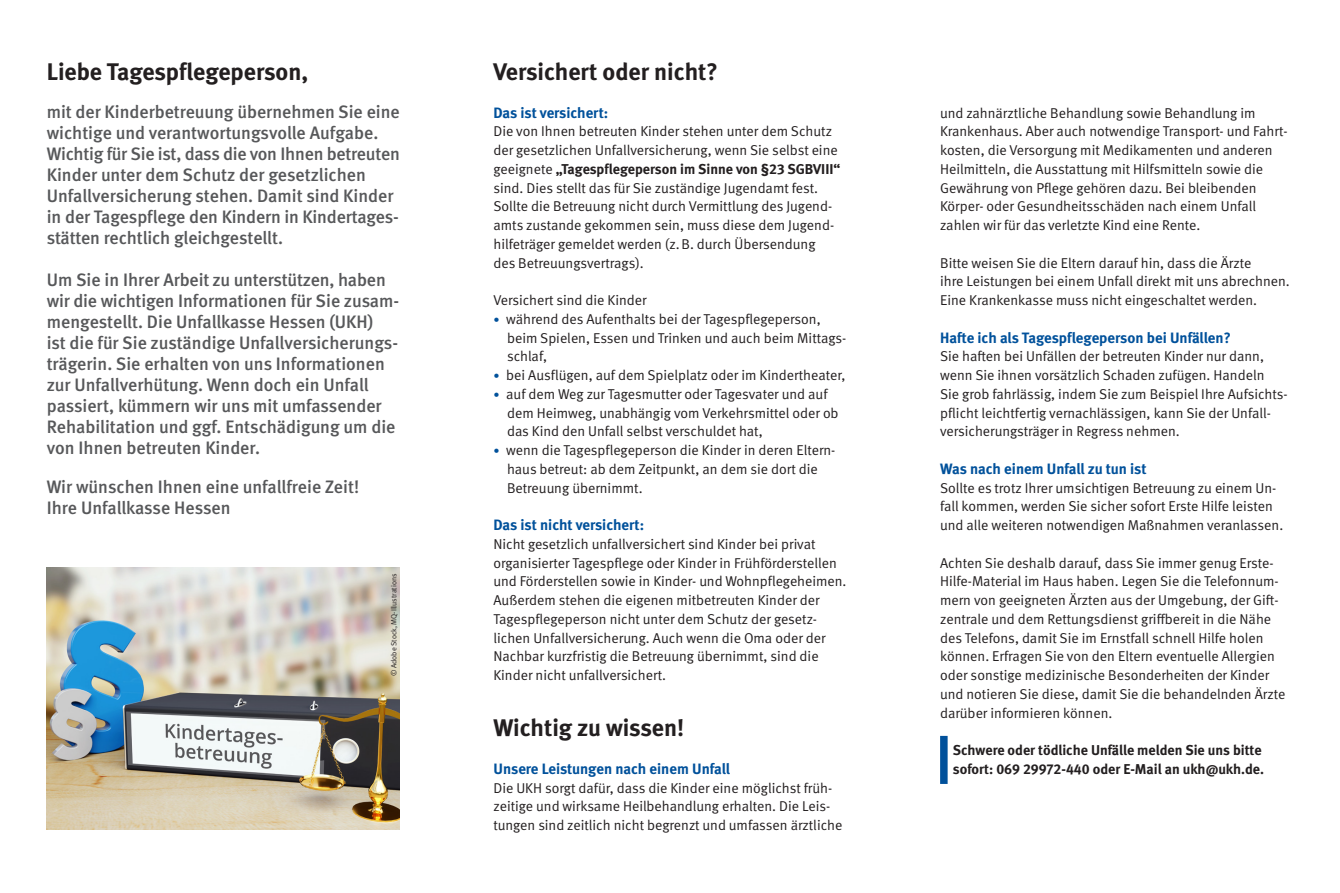
<style>
.page{position:relative;width:1340px;height:893px;background:#fff}
.page>*{position:absolute;margin:0;border:0;box-sizing:border-box;transform-origin:0 0}
.t1{font:700 24px "DGUV Meta";color:#231f20}
.t2{font:500 18px/21px "DGUV Meta";color:#57585a}
.t3{font:700 15px "DGUV Meta";letter-spacing:-.005em;color:#01519b}
.t4{font:14.25px/18.8px "DGUV Meta";color:#231f20}
.t5{font:700 14.25px/18.8px "DGUV Meta";color:#231f20}
.t6{font:7.5px "DGUV Meta";color:#231f20}
.s1{font-weight:700}
.s2{font-size:12px;color:#01519b}
</style>
<div class="page">
<img style="left:47px;top:568px;width:353px;height:261px">
<div style="left:940px;top:736px;width:7px;height:48px;background:#01519b"></div>
<h1 class="t1" style="left:47px;top:57px;width:263px">Liebe Tagespflegeperson,</h1>
<h1 class="t1" style="left:493px;top:57px;width:226px">Versichert oder nicht?</h1>
<p class="t3" style="left:493px;top:103px;width:116px">Das ist versichert:</p>
<p class="t4" style="left:493px;top:122px;width:348px">Die von Ihnen betreuten Kinder stehen unter dem Schutz der gesetzlichen Unfallversicherung, wenn Sie selbst eine geeignete <span class="s1">„Tagespflegeperson im Sinne von §23 SGBVIII“ </span>sind. Dies stellt das für Sie zuständige Jugendamt fest.<br>Sollte die Betreuung nicht durch Vermittlung des Jugend&shy;amts zustande gekommen sein, muss diese dem Jugend&shy;hilfeträger gemeldet werden (z.B. durch Übersendung des Betreuungsvertrags).</p>
<p class="t4" style="left:493px;top:291px;width:155px">Versichert sind die Kinder</p>
<p class="t4" style="left:507px;top:310px;width:341px;text-indent:-14px"><span class="s2">•</span> während des Aufenthalts bei der Tagespflegeperson, beim Spielen, Essen und Trinken und auch beim Mittags&shy;schlaf,</p>
<p class="t4" style="left:493px;top:366px;width:353px"><span class="s2">•</span> bei Ausflügen, auf dem Spielplatz oder im Kindertheater,</p>
<p class="t4" style="left:507px;top:385px;width:333px;text-indent:-14px"><span class="s2">•</span> auf dem Weg zur Tagesmutter oder Tagesvater und auf dem Heimweg, unabhängig vom Verkehrsmittel oder ob das Kind den Unfall selbst verschuldet hat,</p>
<p class="t4" style="left:507px;top:441px;width:330px;text-indent:-14px"><span class="s2">•</span> wenn die Tagespflegeperson die Kinder in deren Eltern&shy;haus betreut: ab dem Zeitpunkt, an dem sie dort die<br>Betreuung übernimmt.</p>
<p class="t3" style="left:493px;top:516px;width:152px">Das ist nicht versichert:</p>
<p class="t4" style="left:493px;top:535px;width:354px">Nicht gesetzlich unfallversichert sind Kinder bei privat organisierter Tagespflege oder Kinder in Frühförderstellen und Förderstellen sowie in Kinder- und Wohnpflegeheimen.<br>Außerdem stehen die eigenen mitbetreuten Kinder der Tagespflegeperson nicht unter dem Schutz der gesetz&shy;lichen Unfallversicherung. Auch wenn die Oma oder der Nachbar kurzfristig die Betreuung übernimmt, sind die Kinder nicht unfallversichert.</p>
<h1 class="t1" style="left:493px;top:714px;width:192px">Wichtig zu wissen!</h1>
<p class="t3" style="left:493px;top:760px;width:238px">Unsere Leistungen nach einem Unfall</p>
<p class="t4" style="left:493px;top:779px;width:350px">Die UKH sorgt dafür, dass die Kinder eine möglichst früh&shy;zeitige und wirksame Heilbehandlung erhalten. Die Leis&shy;tungen sind zeitlich nicht begrenzt und umfassen ärztliche</p>
<p class="t2" style="left:47px;top:101px;width:354px">mit der Kinderbetreuung übernehmen Sie eine wichtige und verantwortungsvolle Aufgabe.<br>Wichtig für Sie ist, dass die von Ihnen betreuten Kinder unter dem Schutz der gesetzlichen Unfallversicherung stehen. Damit sind Kinder in der Tagespflege den Kindern in Kindertages&shy;stätten rechtlich gleichgestellt.</p>
<p class="t2" style="left:47px;top:269px;width:354px">Um Sie in Ihrer Arbeit zu unterstützen, haben wir die wichtigen Informationen für Sie zusam&shy;mengestellt. Die Unfallkasse Hessen (UKH)<br>ist die für Sie zuständige Unfallversicherungs&shy;trägerin. Sie erhalten von uns Informationen zur Unfallverhütung. Wenn doch ein Unfall passiert, kümmern wir uns mit umfassender Rehabilitation und ggf. Entschädigung um die von Ihnen betreuten Kinder.</p>
<p class="t2" style="left:47px;top:476px;width:314px">Wir wünschen Ihnen eine unfallfreie Zeit!<br>Ihre Unfallkasse Hessen</p>
<p class="t6" style="left:389px;top:676px;width:104px;rotate:-90deg">© Adobe Stock, MQ-Illustrations</p>
<p class="t4" style="left:940px;top:104px;width:349px">und zahnärztliche Behandlung sowie Behandlung im Krankenhaus. Aber auch notwendige Transport- und Fahrt&shy;kosten, die Versorgung mit Medikamenten und anderen Heilmitteln, die Ausstattung mit Hilfsmitteln sowie die Gewährung von Pflege gehören dazu. Bei bleibenden Körper- oder Gesundheitsschäden nach einem Unfall zahlen wir für das verletzte Kind eine Rente.</p>
<p class="t4" style="left:940px;top:254px;width:351px">Bitte weisen Sie die Eltern darauf hin, dass die Ärzte<br>ihre Leistungen bei einem Unfall direkt mit uns abrechnen.<br>Eine Krankenkasse muss nicht eingeschaltet werden.</p>
<p class="t3" style="left:940px;top:328px;width:292px">Hafte ich als Tagespflegeperson bei Unfällen?</p>
<p class="t4" style="left:940px;top:347px;width:349px">Sie haften bei Unfällen der betreuten Kinder nur dann, wenn Sie ihnen vorsätzlich Schaden zufügen. Handeln<br>Sie grob fahrlässig, indem Sie zum Beispiel Ihre Aufsichts&shy;pflicht leichtfertig vernachlässigen, kann Sie der Unfall&shy;versicherungsträger in Regress nehmen.</p>
<p class="t3" style="left:940px;top:460px;width:208px">Was nach einem Unfall zu tun ist</p>
<p class="t4" style="left:940px;top:479px;width:344px">Sollte es trotz Ihrer umsichtigen Betreuung zu einem Un&shy;fall kommen, werden Sie sicher sofort Erste Hilfe leisten und alle weiteren notwendigen Maßnahmen veranlassen.</p>
<p class="t4" style="left:940px;top:554px;width:347px">Achten Sie deshalb darauf, dass Sie immer genug Erste-Hilfe-Material im Haus haben. Legen Sie die Telefonnum&shy;mern von geeigneten Ärzten aus der Umgebung, der Gift&shy;zentrale und dem Rettungsdienst griffbereit in die Nähe des Telefons, damit Sie im Ernstfall schnell Hilfe holen können. Erfragen Sie von den Eltern eventuelle Allergien oder sonstige medizinische Besonderheiten der Kinder und notieren Sie diese, damit Sie die behandelnden Ärzte darüber informieren können.</p>
<p class="t5" style="left:952px;top:741px;width:313px">Schwere oder tödliche Unfälle melden Sie uns bitte sofort: 069 29972-440 oder E-Mail an ukh@ukh.de.</p>
</div>
